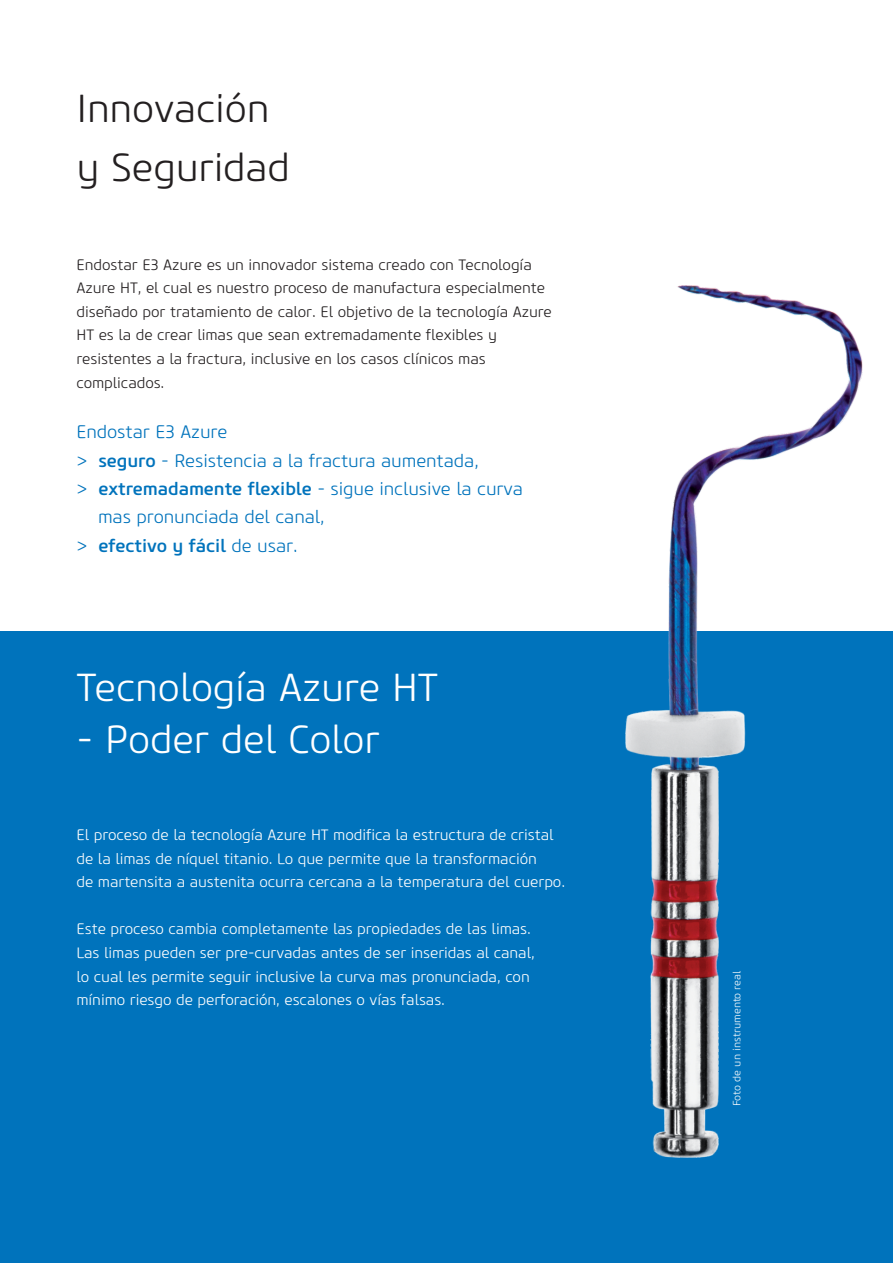
<style>
.page{position:relative;width:893px;height:1263px;background:#fff}
.page>*{position:absolute;margin:0;border:0;box-sizing:border-box;transform-origin:0 0}
.t1{font:300 39px "Core Sans M35";letter-spacing:-.005em;color:#fff}
.t2{font:300 39px/58.9px "Core Sans M35";letter-spacing:-.005em;color:#231f20}
.t3{font:300 18px "Core Sans M35";letter-spacing:-.005em;color:#0073bc}
.t4{font:500 18px "Core Sans M55";letter-spacing:-.005em;color:#0073bc}
.t5{font:300 15px/23.5px "Core Sans M35";letter-spacing:-.005em;color:#fff}
.t6{font:300 15px/23.5px "Core Sans M35";letter-spacing:-.005em;color:#231f20}
.t7{font:300 10.5px "Core Sans M35";color:#fff}
.s1{font-family:"Core Sans M55";font-weight:500}
.s2{font-family:"Core Sans M35";font-weight:300}
</style>
<div class="page">
<div style="left:0;top:631px;width:893px;height:632px;background:#0073bc"></div>
<img style="left:626px;top:286px;width:236px;height:872px">
<h1 class="t2" style="left:77px;top:82px;width:215px">Innovación y Seguridad</h1>
<p class="t6" style="left:76px;top:254px;width:477px">Endostar E3 Azure es un innovador sistema creado con Tecnología Azure HT, el cual es nuestro proceso de manufactura especialmente diseñado por tratamiento de calor. El objetivo de la tecnología Azure HT es la de crear limas que sean extremadamente flexibles y resistentes a la fractura, inclusive en los casos clínicos mas complicados.</p>
<p class="t3" style="left:76px;top:425px;width:152px">Endostar E3 Azure</p>
<p class="t3" style="left:76px;top:454px;width:404px">&gt; <span class="s1">seguro</span> - Resistencia a la fractura aumentada,</p>
<p class="t3" style="left:76px;top:482px;width:448px">&gt; <span class="s1">extremadamente flexible</span> - sigue inclusive la curva</p>
<p class="t3" style="left:98px;top:510px;width:228px">mas pronunciada del canal,</p>
<p class="t4" style="left:76px;top:539px;width:223px"><span class="s2">&gt;</span> efectivo y fácil <span class="s2">de usar.</span></p>
<h1 class="t1" style="left:77px;top:672px;width:363px">Tecnología Azure HT</h1>
<h1 class="t1" style="left:77px;top:724px;width:305px">- Poder del Color</h1>
<p class="t5" style="left:77px;top:824px;width:490px">El proceso de la tecnología Azure HT modifica la estructura de cristal de la limas de níquel titanio. Lo que permite que la transformación<br>de martensita a austenita ocurra cercana a la temperatura del cuerpo.</p>
<p class="t5" style="left:76px;top:918px;width:460px">Este proceso cambia completamente las propiedades de las limas.<br>Las limas pueden ser pre-curvadas antes de ser inseridas al canal, lo cual les permite seguir inclusive la curva mas pronunciada, con mínimo riesgo de perforación, escalones o vías falsas.</p>
<p class="t7" style="left:733px;top:1106px;width:137px;rotate:-90deg">Foto de un instrumento real</p>
</div>
